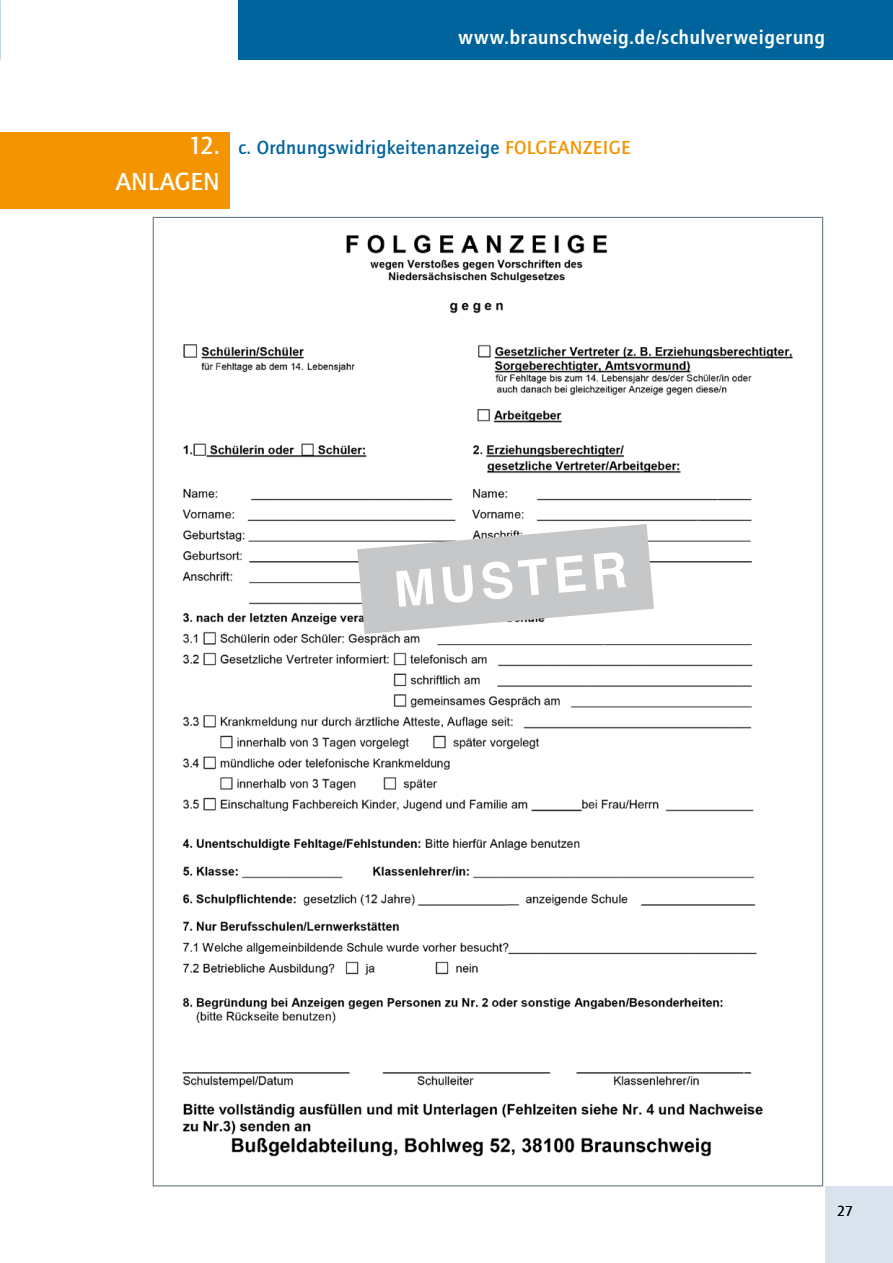
<style>
.page{position:relative;width:893px;height:1263px;background:#fff}
.page>*{position:absolute;margin:0;border:0;box-sizing:border-box;transform-origin:0 0}
.t1{font:700 49.5px "Helvetica";color:#fff}
.t2{font:500 25.5px "Quay Sans EFOP";color:#fff}
.t3{font:500 19.5px "Quay Sans EFOP";letter-spacing:.02em;color:#00649c}
.t4{font:700 condensed 19.5px "Frutiger LT Std";letter-spacing:.025em;color:#fff}
.t5{font:15px "Quay Sans EFOP";color:#000}
.s1{font-size:25.5px;color:#fff}
.s2{color:#f39400}
</style>
<div class="page">
<div style="left:825px;top:1186px;width:68px;height:77px;background:#d8e3ee"></div>
<div style="left:238px;top:0;width:655px;height:60px;background:#00649c"></div>
<div style="left:0;top:132px;width:229px;height:76px;background:#f39400"></div>
<img style="left:182px;top:234px;width:611px;height:923px">
<svg style="left:357px;top:524px;width:297px;height:110px"></svg>
<p class="t4" style="left:458px;top:26px;width:368px">www.braunschweig.de/schulverweigerung</p>
<p class="t3" style="left:189px;top:137px;width:444px"><span class="s1">12.</span> c. Ordnungswidrigkeitenanzeige <span class="s2">FOLGEANZEIGE</span></p>
<h2 class="t2" style="left:116px;top:168px;width:106px">ANLAGEN</h2>
<h1 class="t1" style="left:391px;top:560px;width:235px;rotate:-5deg">MUSTER</h1>
<p class="t5" style="left:837px;top:1202px;width:17px">27</p>
</div>
